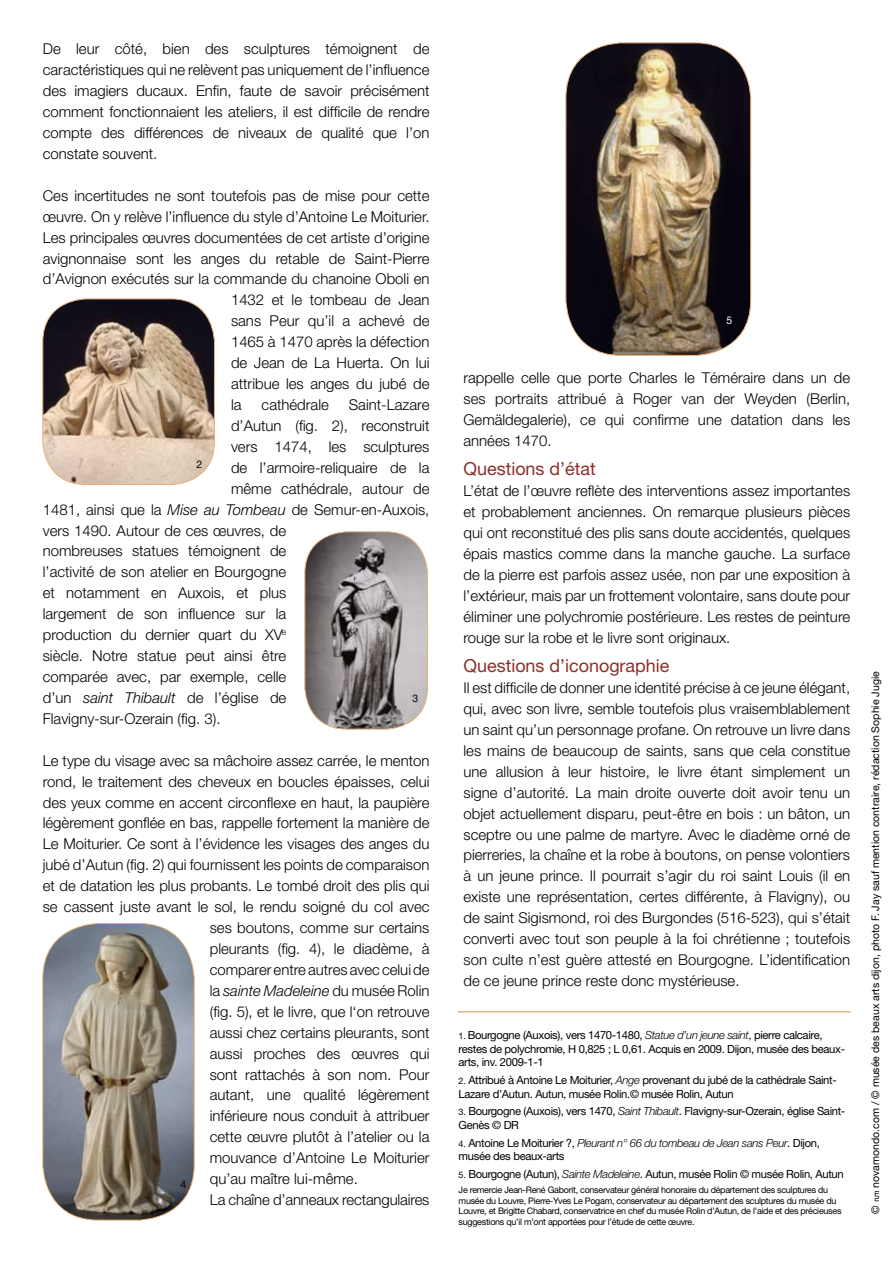
<style>
.page{position:relative;width:893px;height:1263px;background:#fff}
.page>*{position:absolute;margin:0;border:0;box-sizing:border-box;transform-origin:0 0}
.t1{font:18px "Helvetica Neue";color:#8c302c}
.t2{font:300 15px/20.9px "Helvetica Neue";color:#000;text-align:justify}
.t3{font:italic 300 15px "Helvetica Neue";color:#000}
.t4{font:11.25px/13.5px "Helvetica Neue";letter-spacing:-.03em;color:#000}
.t5{font:10.5px "Helvetica Neue";color:#000}
.t6{font:10.5px "Helvetica Neue";color:#fff}
.t7{font:9px/10.8px "Helvetica Neue";letter-spacing:-.03em;color:#000}
.s1{font-style:italic}
.s2{font-style:normal}
.s3{font-size:9px}
.s4{font-weight:300;font-style:italic}
</style>
<div class="page">
<svg style="left:875px;top:1191px;width:4px;height:10px"></svg>
<hr style="left:458px;top:1011px;width:393px;height:1px;background:#e6b27b">
<img style="left:43px;top:299px;width:171px;height:185px">
<div style="left:43px;top:299px;width:172px;height:186px;border:1px solid #e6b27b;border-radius:43px"></div>
<img style="left:305px;top:532px;width:122px;height:197px">
<div style="left:305px;top:531px;width:123px;height:198px;border:1px solid #e6b27b;border-radius:42px"></div>
<img style="left:43px;top:923px;width:151px;height:297px">
<div style="left:42px;top:923px;width:153px;height:297px;border:1px solid #e6b27b;border-radius:55px"></div>
<img style="left:566px;top:43px;width:185px;height:312px">
<div style="left:566px;top:43px;width:185px;height:313px;border:1px solid #e6b27b;border-radius:55px"></div>
<p class="t2" style="left:43px;top:38px;width:388px">De leur côté, bien des sculptures témoignent de caractéristiques qui ne relèvent pas uniquement de l’influence des imagiers ducaux. Enfin, faute de savoir précisément comment fonctionnaient les ateliers, il est difficile de rendre compte des différences de niveaux de qualité que l’on constate souvent.</p>
<p class="t2" style="left:43px;top:185px;width:388px">Ces incertitudes ne sont toutefois pas de mise pour cette</p>
<p class="t2" style="left:43px;top:206px;width:388px">œuvre. On y relève l’influence du style d’Antoine Le Moiturier.</p>
<p class="t2" style="left:43px;top:226px;width:388px">Les principales œuvres documentées de cet artiste d’origine</p>
<p class="t2" style="left:43px;top:247px;width:388px">avignonnaise sont les anges du retable de Saint-Pierre</p>
<p class="t2" style="left:43px;top:268px;width:388px">d’Avignon exécutés sur la commande du chanoine Oboli en</p>
<p class="t2" style="left:231px;top:289px;width:200px">1432 et le tombeau de Jean</p>
<p class="t2" style="left:231px;top:310px;width:200px">sans Peur qu’il a achevé de</p>
<p class="t2" style="left:231px;top:331px;width:200px">1465 à 1470 après la défection</p>
<p class="t2" style="left:231px;top:352px;width:200px">de Jean de La Huerta. On lui</p>
<p class="t2" style="left:231px;top:373px;width:200px">attribue les anges du jubé de</p>
<p class="t2" style="left:231px;top:394px;width:12px">la</p>
<p class="t2" style="left:262px;top:394px;width:69px">cathédrale</p>
<p class="t2" style="left:349px;top:394px;width:82px">Saint-Lazare</p>
<p class="t2" style="left:231px;top:415px;width:200px">d’Autun (fig. 2), reconstruit</p>
<p class="t2" style="left:231px;top:436px;width:200px">vers 1474, les sculptures</p>
<p class="t2" style="left:231px;top:457px;width:200px">de l’armoire-reliquaire de la</p>
<p class="t2" style="left:231px;top:478px;width:200px">même cathédrale, autour de</p>
<p class="t2" style="left:43px;top:498px;width:388px">1481, ainsi que la <span class="s1">Mise au Tombeau</span> de Semur-en-Auxois,</p>
<p class="t2" style="left:43px;top:519px;width:245px">vers 1490. Autour de ces œuvres, de</p>
<p class="t2" style="left:43px;top:540px;width:245px">nombreuses statues témoignent de</p>
<p class="t2" style="left:43px;top:561px;width:245px">l’activité de son atelier en Bourgogne</p>
<p class="t2" style="left:43px;top:582px;width:245px">et notamment en Auxois, et plus</p>
<p class="t2" style="left:43px;top:603px;width:245px">largement de son influence sur la</p>
<p class="t2" style="left:43px;top:624px;width:245px">production du dernier quart du XV<sup>e</sup></p>
<p class="t2" style="left:43px;top:645px;width:245px">siècle. Notre statue peut ainsi être</p>
<p class="t2" style="left:43px;top:666px;width:245px">comparée avec, par exemple, celle</p>
<p class="t2" style="left:43px;top:687px;width:245px">d’un <span class="s1">saint Thibault</span> de l’église de</p>
<p class="t2" style="left:43px;top:708px;width:179px">Flavigny-sur-Ozerain (fig. 3).</p>
<p class="t2" style="left:43px;top:750px;width:388px">Le type du visage avec sa mâchoire assez carrée, le menton</p>
<p class="t2" style="left:43px;top:770px;width:388px">rond, le traitement des cheveux en boucles épaisses, celui</p>
<p class="t2" style="left:43px;top:791px;width:388px">des yeux comme en accent circonflexe en haut, la paupière</p>
<p class="t2" style="left:43px;top:812px;width:388px">légèrement gonflée en bas, rappelle fortement la manière de</p>
<p class="t2" style="left:43px;top:833px;width:388px">Le Moiturier. Ce sont à l’évidence les visages des anges du</p>
<p class="t2" style="left:43px;top:854px;width:388px">jubé d’Autun (fig. 2) qui fournissent les points de comparaison</p>
<p class="t2" style="left:43px;top:875px;width:388px">et de datation les plus probants. Le tombé droit des plis qui</p>
<p class="t2" style="left:43px;top:896px;width:388px">se cassent juste avant le sol, le rendu soigné du col avec</p>
<p class="t2" style="left:210px;top:917px;width:221px">ses boutons, comme sur certains</p>
<p class="t2" style="left:210px;top:938px;width:221px">pleurants (fig. 4), le diadème, à</p>
<p class="t2" style="left:210px;top:959px;width:221px">comparer entre autres avec celui de</p>
<p class="t3" style="left:210px;top:981px;width:221px"><span class="s2">la</span> sainte Madeleine <span class="s2">du musée Rolin</span></p>
<p class="t2" style="left:210px;top:1001px;width:221px">(fig. 5), et le livre, que l‘on retrouve</p>
<p class="t2" style="left:210px;top:1022px;width:221px">aussi chez certains pleurants, sont</p>
<p class="t2" style="left:210px;top:1042px;width:221px">aussi proches des œuvres qui</p>
<p class="t2" style="left:210px;top:1063px;width:221px">sont rattachés à son nom. Pour</p>
<p class="t2" style="left:210px;top:1084px;width:221px">autant, une qualité légèrement</p>
<p class="t2" style="left:210px;top:1105px;width:221px">inférieure nous conduit à attribuer</p>
<p class="t2" style="left:210px;top:1126px;width:221px">cette œuvre plutôt à l’atelier ou la</p>
<p class="t2" style="left:210px;top:1147px;width:221px">mouvance d’Antoine Le Moiturier</p>
<p class="t2" style="left:210px;top:1168px;width:150px">qu’au maître lui-même.</p>
<p class="t2" style="left:210px;top:1189px;width:221px">La chaîne d’anneaux rectangulaires</p>
<p class="t5" style="left:196px;top:458px;width:7px">2</p>
<p class="t5" style="left:413px;top:692px;width:7px">3</p>
<p class="t5" style="left:180px;top:1178px;width:7px">4</p>
<p class="t6" style="left:726px;top:314px;width:7px">5</p>
<p class="t2" style="left:463px;top:367px;width:388px">rappelle celle que porte Charles le Téméraire dans un de ses portraits attribué à Roger van der Weyden (Berlin, Gemäldegalerie), ce qui confirme une datation dans les années 1470.</p>
<p class="t1" style="left:463px;top:458px;width:134px">Questions d’état</p>
<p class="t2" style="left:463px;top:480px;width:388px">L’état de l’œuvre reflète des interventions assez importantes et probablement anciennes. On remarque plusieurs pièces qui ont reconstitué des plis sans doute accidentés, quelques épais mastics comme dans la manche gauche. La surface de la pierre est parfois assez usée, non par une exposition à l’extérieur, mais par un frottement volontaire, sans doute pour éliminer une polychromie postérieure. Les restes de peinture rouge sur la robe et le livre sont originaux.</p>
<p class="t1" style="left:463px;top:655px;width:207px">Questions d’iconographie</p>
<p class="t2" style="left:463px;top:677px;width:388px">Il est difficile de donner une identité précise à ce jeune élégant, qui, avec son livre, semble toutefois plus vraisemblablement un saint qu’un personnage profane. On retrouve un livre dans les mains de beaucoup de saints, sans que cela constitue une allusion à leur histoire, le livre étant simplement un signe d’autorité. La main droite ouverte doit avoir tenu un objet actuellement disparu, peut-être en bois : un bâton, un sceptre ou une palme de martyre. Avec le diadème orné de pierreries, la chaîne et la robe à boutons, on pense volontiers à un jeune prince. Il pourrait s’agir du roi saint Louis (il en existe une représentation, certes différente, à Flavigny), ou de saint Sigismond, roi des Burgondes (516-523), qui s’était converti avec tout son peuple à la foi chrétienne ; toutefois son culte n’est guère attesté en Bourgogne. L’identification de ce jeune prince reste donc mystérieuse.</p>
<p class="t4" style="left:459px;top:1028px;width:388px"><span class="s3">1.</span> Bourgogne (Auxois), vers 1470-1480, <span class="s4">Statue d’un jeune saint</span>, pierre calcaire, restes de polychromie, H 0,825 ; L 0,61. Acquis en 2009. Dijon, musée des beaux&shy;arts, inv. 2009-1-1</p>
<p class="t4" style="left:459px;top:1073px;width:380px"><span class="s3">2.</span> Attribué à Antoine Le Moiturier, <span class="s4">Ange</span> provenant du jubé de la cathédrale Saint-<br>Lazare d’Autun. Autun, musée Rolin.© musée Rolin, Autun</p>
<p class="t4" style="left:459px;top:1104px;width:388px"><span class="s3">3.</span> Bourgogne (Auxois), vers 1470, <span class="s4">Saint Thibault</span>. Flavigny-sur-Ozerain, église Saint-<br>Genès © DR</p>
<p class="t4" style="left:459px;top:1136px;width:363px"><span class="s3">4.</span> Antoine Le Moiturier ?, <span class="s4">Pleurant n° 66 du tombeau de Jean sans Peur</span>. Dijon, musée des beaux-arts</p>
<p class="t4" style="left:459px;top:1167px;width:387px"><span class="s3">5.</span> Bourgogne (Autun), <span class="s4">Sainte Madeleine</span>. Autun, musée Rolin © musée Rolin, Autun</p>
<p class="t7" style="left:459px;top:1184px;width:384px">Je remercie Jean-René Gaborit, conservateur général honoraire du département des sculptures du musée du Louvre, Pierre-Yves Le Pogam, conservateur au département des sculptures du musée du Louvre, et Brigitte Chabard, conservatrice en chef du musée Rolin d’Autun, de l’aide et des précieuses suggestions qu’il m’ont apportées pour l’étude de cette œuvre.</p>
<p class="t5" style="left:869px;top:1188px;width:518px;rotate:-90deg">novamondo.com / © musée des beaux arts dijon, photo F. Jay sauf mention contraire, rédaction Sophie Jugie</p>
<p class="t5" style="left:869px;top:1214px;width:10px;rotate:-90deg">©</p>
</div>
